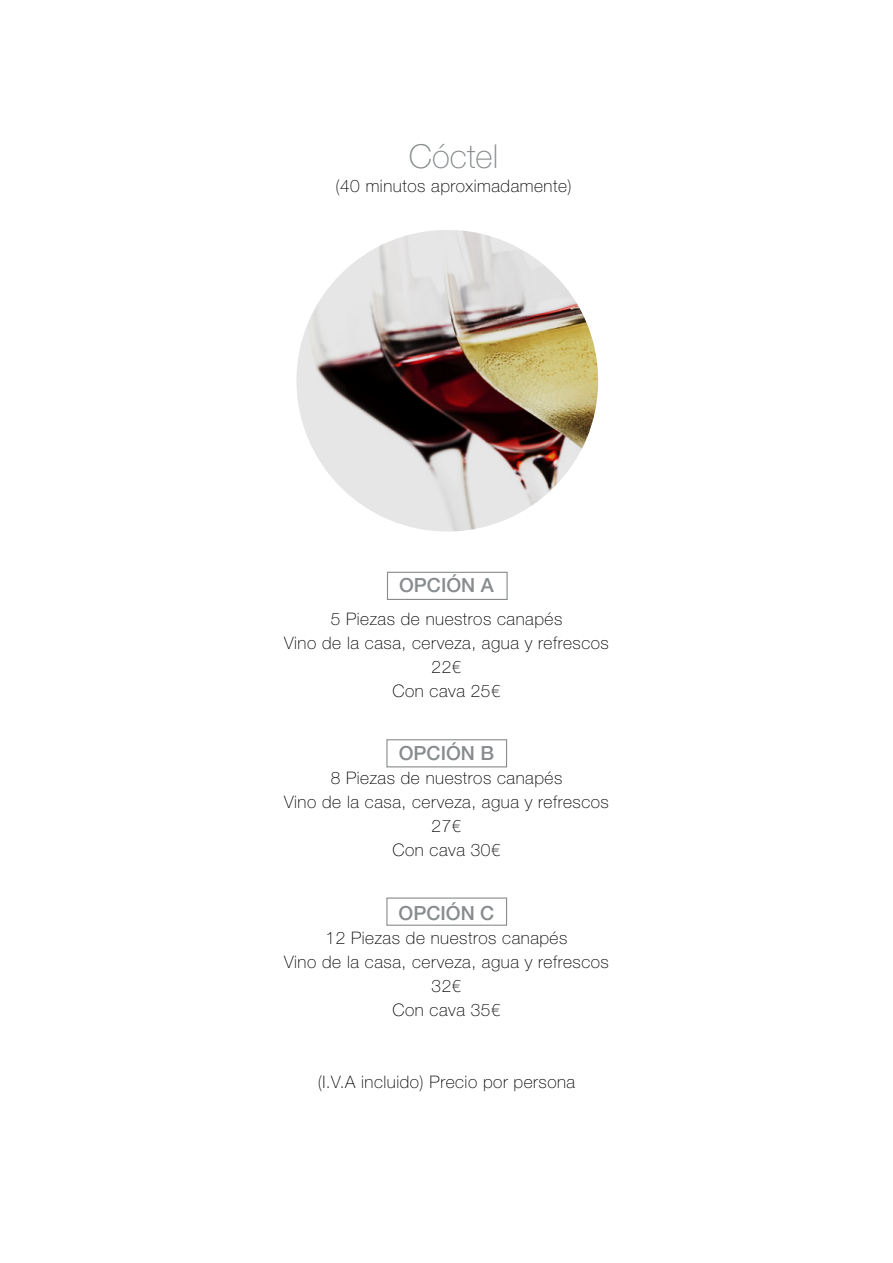
<style>
.page{position:relative;width:893px;height:1263px;background:#fff}
.page>*{position:absolute;margin:0;border:0;box-sizing:border-box;transform-origin:0 0}
.t1{font:100 33px "Helvetica Neue";color:#888c8e}
.t2{font:500 19.5px "Helvetica Neue";color:#888c8e}
.t3{font:100 17.25px/24px "Helvetica Neue";letter-spacing:.03em;color:#000;text-align:center}
</style>
<div class="page">
<img style="left:296px;top:230px;width:302px;height:301px;border-radius:50%">
<div style="left:387px;top:572px;width:121px;height:28px;border:1px solid #888c8e"></div>
<div style="left:386px;top:739px;width:121px;height:28px;border:1px solid #888c8e"></div>
<div style="left:386px;top:897px;width:121px;height:29px;border:1px solid #888c8e"></div>
<h1 class="t1" style="left:409px;top:137px;width:91px">Cóctel</h1>
<p class="t3" style="left:336px;top:174px;width:238px">(40 minutos aproximadamente)</p>
<p class="t2" style="left:399px;top:574px;width:96px">OPCIÓN A</p>
<p class="t3" style="left:284px;top:607px;width:326px">5 Piezas de nuestros canapés<br>Vino de la casa, cerveza, agua y refrescos<br>22€<br>Con cava 25€</p>
<p class="t2" style="left:399px;top:741px;width:97px">OPCIÓN B</p>
<p class="t3" style="left:284px;top:766px;width:326px">8 Piezas de nuestros canapés<br>Vino de la casa, cerveza, agua y refrescos<br>27€<br>Con cava 30€</p>
<p class="t2" style="left:399px;top:901px;width:97px">OPCIÓN C</p>
<p class="t3" style="left:284px;top:925px;width:326px">12 Piezas de nuestros canapés<br>Vino de la casa, cerveza, agua y refrescos<br>32€<br>Con cava 35€</p>
<p class="t3" style="left:318px;top:1069px;width:259px">(I.V.A incluido) Precio por persona</p>
</div>
